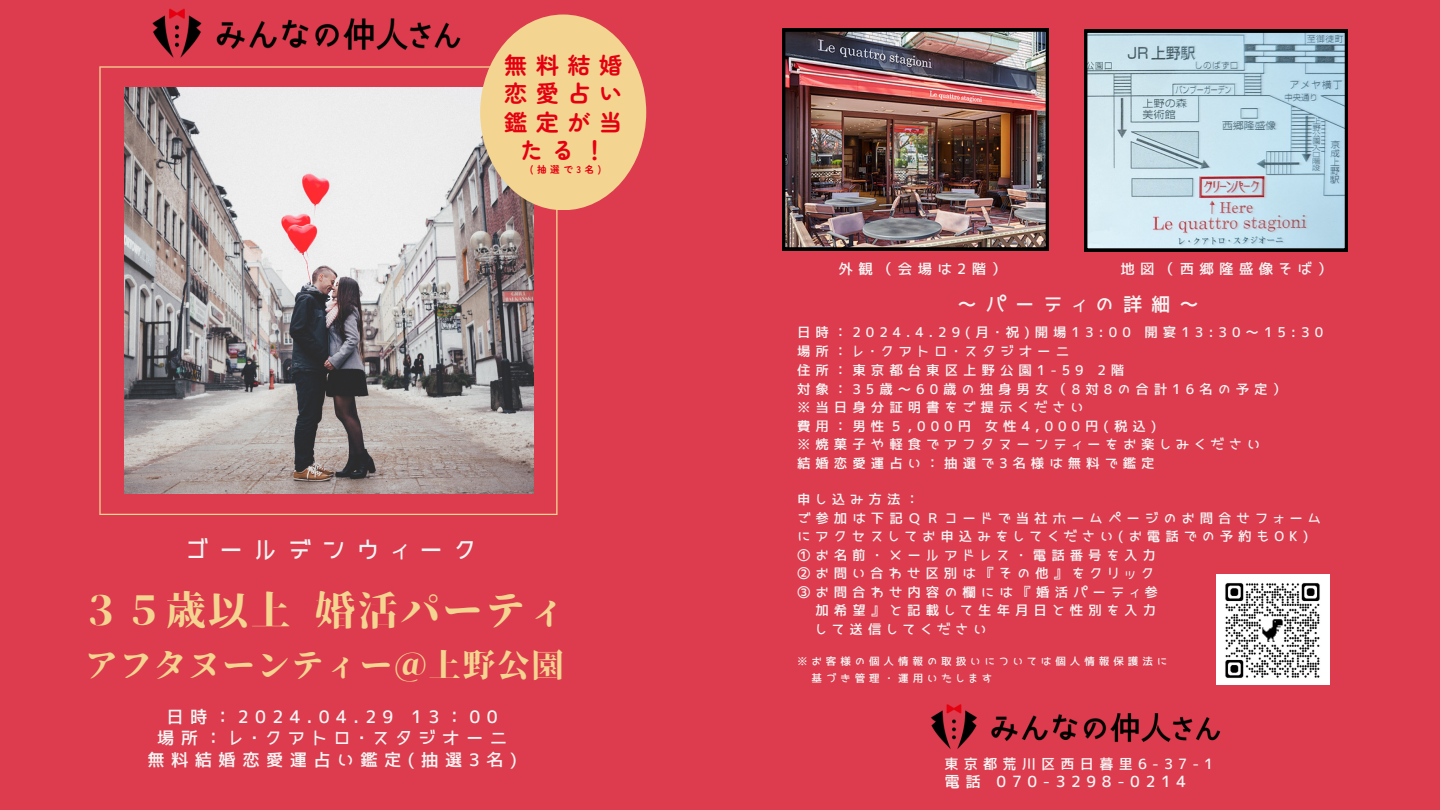
<style>
.page{position:relative;width:1440px;height:810px;background:#dc3c4d}
.page>*{position:absolute;margin:0;border:0;box-sizing:border-box;transform-origin:0 0}
.t1{font:40.4px "Soukou Mincho";letter-spacing:.05em;color:#f4d491}
.t2{font:32.7px "Soukou Mincho";letter-spacing:.05em;color:#f4d491}
.t3{font:23.4px "JK Gothic M";letter-spacing:.47em;color:#f5f5f5}
.t4{font:700 23.1px/28.5px "Zen Maru Gothic";letter-spacing:.37em;color:#e50011;text-align:center}
.t5{font:19.2px "JK Gothic M";letter-spacing:.47em;color:#f5f5f5}
.t6{font:17.3px/21.6px "JK Gothic M";letter-spacing:.37em;color:#f5f5f5;text-align:center}
.t7{font:15.4px "JK Gothic M";letter-spacing:.37em;color:#f5f5f5}
.t8{font:14.4px "JK Gothic M";letter-spacing:.37em;color:#f5f5f5}
.t9{font:14.1px "JK Gothic M";letter-spacing:.37em;color:#f5f5f5}
.t10{font:13.5px/18.7px "JK Gothic M";letter-spacing:.37em;color:#f5f5f5}
.t11{font:10.6px "JK Gothic M";letter-spacing:.37em;color:#f5f5f5}
.t12{font:700 9.6px "Zen Maru Gothic";letter-spacing:.37em;color:#e50011}
</style>
<div class="page">
<svg style="left:99px;top:66px;width:458px;height:449px"></svg>
<img style="left:125px;top:88px;width:408px;height:406px">
<img style="left:152px;top:8px;width:309px;height:50px">
<div style="left:480px;top:15px;width:166px;height:195px;background:#f4d491;border-radius:50%"></div>
<img style="left:782px;top:29px;width:267px;height:221px">
<svg style="left:1084px;top:30px;width:264px;height:221px;background:#b2c9d5"></svg>
<img style="left:1217px;top:575px;width:112px;height:110px">
<img style="left:931px;top:704px;width:290px;height:45px">
<h2 class="t4" style="left:504px;top:49px;width:119px">無料結婚恋愛占い鑑定が当たる！</h2>
<h2 class="t12" style="left:530px;top:162px;width:73px">(抽選で3名)</h2>
<p class="t3" style="left:185px;top:538px;width:293px">ゴールデンウィーク</p>
<h3 class="t1" style="left:81px;top:589px;width:488px">３５歳以上婚活パーティ</h3>
<h3 class="t2" style="left:85px;top:648px;width:481px">アフタヌーンティー＠上野公園</h3>
<h5 class="t6" style="left:147px;top:706px;width:371px">日時：2024.04.29 13：00<br>場所：レ･クアトロ･スタジオーニ無料結婚恋愛運占い鑑定(抽選3名)</h5>
<h6 class="t8" style="left:839px;top:262px;width:169px">外観（会場は2階）</h6>
<h6 class="t8" style="left:1120px;top:262px;width:213px">地図（西郷隆盛像そば）</h6>
<h4 class="t5" style="left:957px;top:294px;width:243px">～パーティの詳細～</h4>
<h6 class="t10" style="left:797px;top:323px;width:528px">日時：2024.4.29(月･祝)開場13:00 開宴13:30～15:30場所：レ･クアトロ･スタジオーニ<br>住所：東京都台東区上野公園1-59 2階<br>対象：35歳～60歳の独身男女（8対8の合計16名の予定）<br>※当日身分証明書をご提示ください<br>費用：男性５,000円 女性4,000円(税込)<br>※焼菓子や軽食でアフタヌーンティーをお楽しみください<br>結婚恋愛運占い：抽選で3名様は無料で鑑定</h6>
<h6 class="t10" style="left:797px;top:490px;width:123px">申し込み方法：</h6>
<h6 class="t10" style="left:797px;top:509px;width:526px">ご参加は下記ＱＲコードで当社ホームページのお問合せフォーム</h6>
<h6 class="t10" style="left:797px;top:527px;width:513px">にアクセスしてお申込みをしてください(お電話での予約もOK)</h6>
<h6 class="t10" style="left:797px;top:546px;width:361px">①お名前・メールアドレス・電話番号を入力</h6>
<h6 class="t10" style="left:797px;top:564px;width:358px">②お問い合わせ区別は『その他』をクリック</h6>
<h6 class="t10" style="left:797px;top:582px;width:362px">③お問合わせ内容の欄には『婚活パーティ参</h6>
<h6 class="t10" style="left:816px;top:601px;width:342px">加希望』と記載して生年月日と性別を入力</h6>
<h6 class="t10" style="left:816px;top:620px;width:172px">して送信してください</h6>
<p class="t11" style="left:797px;top:656px;width:372px">※お客様の個人情報の取扱いについては個人情報保護法に</p>
<p class="t11" style="left:812px;top:673px;width:182px">基づき管理・運用いたします</p>
<h6 class="t9" style="left:944px;top:757px;width:270px">東京都荒川区西日暮里6-37-1</h6>
<h6 class="t7" style="left:944px;top:774px;width:243px">電話 070-3298-0214</h6>
</div>
